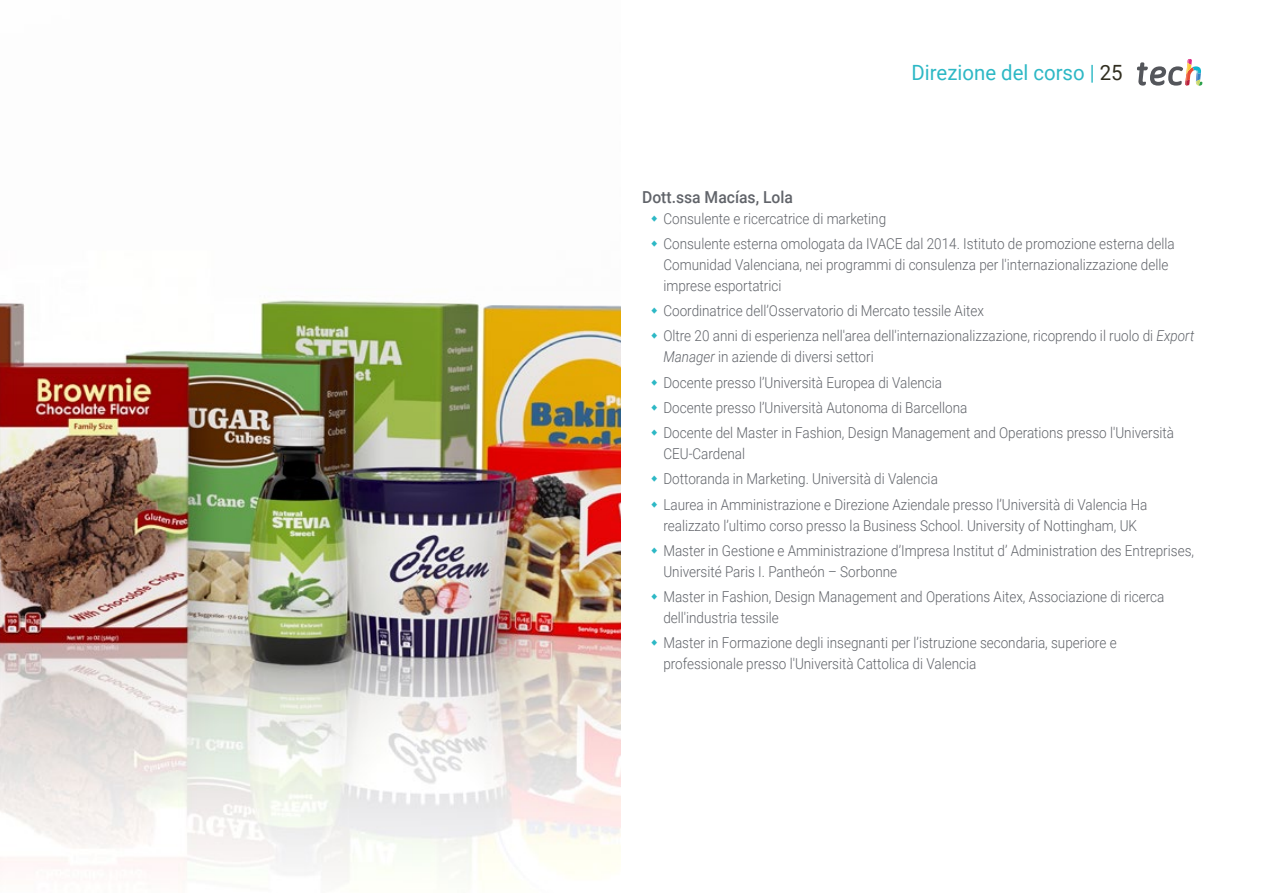
<style>
.page{position:relative;width:1263px;height:893px;background:#fff}
.page>*{position:absolute;margin:0;border:0;box-sizing:border-box;transform-origin:0 0}
.t1{font:21px "Roboto";color:#2db8c5}
.t2{font:500 16.5px "Roboto";color:#61646a;scale:.95 1}
.t3{font:300 15px/25.2px "Roboto";color:#61646a;scale:.9 1}
.s1{color:#312e20}
.s2{font-style:italic}
</style>
<div class="page">
<svg style="left:1137px;top:59px;width:65px;height:27px"></svg>
<img style="left:0;top:300px;width:621px;height:587px">
<h1 class="t1" style="left:912px;top:57px;width:213px">Direzione del corso | <span class="s1">25</span></h1>
<p class="t2" style="left:642px;top:185px;width:160px">Dott.ssa Macías, Lola</p>
<p class="t3" style="left:663px;top:205px;width:570px">Consulente e ricercatrice di marketing<br>Consulente esterna omologata da IVACE dal 2014. Istituto de promozione esterna della</p>
<p class="t3" style="left:663px;top:253px;width:563px;line-height:21px">Comunidad Valenciana, nei programmi di consulenza per l'internazionalizzazione delle imprese esportatrici</p>
<p class="t3" style="left:663px;top:298px;width:591px">Coordinatrice dell’Osservatorio di Mercato tessile Aitex<br>Oltre 20 anni di esperienza nell'area dell'internazionalizzazione, ricoprendo il ruolo di <span class="s2">Export</span></p>
<p class="t3" style="left:663px;top:344px;width:569px"><span class="s2">Manager</span> in aziende di diversi settori<br>Docente presso l’Università Europea di Valencia<br>Docente presso l’Università Autonoma di Barcellona<br>Docente del Master in Fashion, Design Management and Operations presso l'Università</p>
<p class="t3" style="left:663px;top:441px;width:539px">CEU-Cardenal<br>Dottoranda in Marketing. Università di Valencia<br>Laurea in Amministrazione e Direzione Aziendale presso l’Università di Valencia Ha</p>
<p class="t3" style="left:663px;top:512px;width:591px">realizzato l’ultimo corso presso la Business School. University of Nottingham, UK<br>Master in Gestione e Amministrazione d’Impresa Institut d’ Administration des Entreprises,</p>
<p class="t3" style="left:663px;top:558px;width:558px">Université Paris I. Pantheón – Sorbonne<br>Master in Fashion, Design Management and Operations Aitex, Associazione di ricerca</p>
<p class="t3" style="left:663px;top:604px;width:505px">dell'industria tessile<br>Master in Formazione degli insegnanti per l’istruzione secondaria, superiore e</p>
<p class="t3" style="left:663px;top:651px;width:349px">professionale presso l'Università Cattolica di Valencia</p>
</div>
